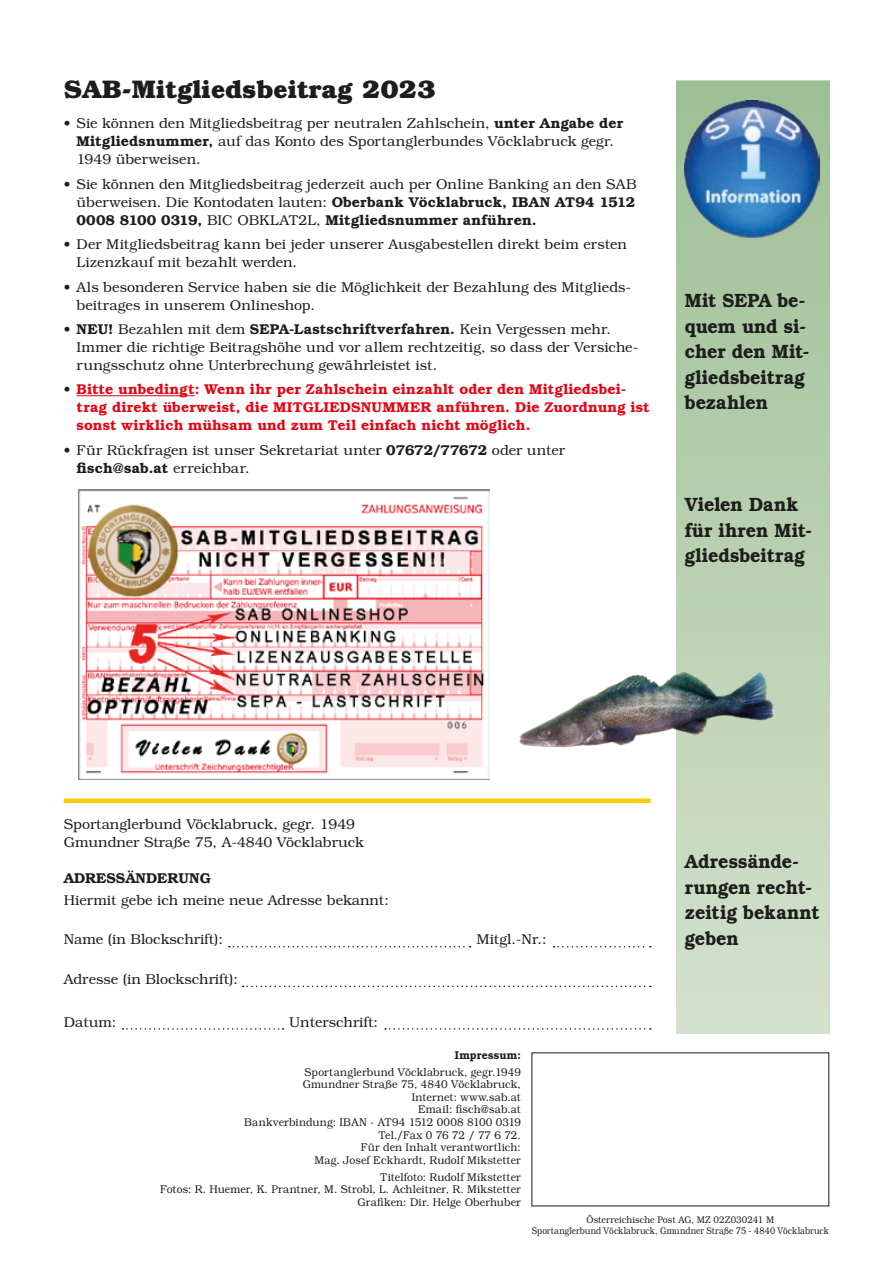
<style>
.page{position:relative;width:893px;height:1263px;background:#fff}
.page>*{position:absolute;margin:0;border:0;box-sizing:border-box;transform-origin:0 0}
.t1{font:700 25.5px "Bookman Std";color:#1d1d1b}
.t2{font:600 19.2px/25.5px "Bookman Std";color:#1d1d1b;scale:.93 1}
.t3{font:300 14.25px/18px "Bookman Std";color:#1d1d1b}
.t4{font:600 14.25px/18px "Bookman Std";letter-spacing:.015em;color:#e30614}
.t5{font:600 14.25px "Bookman Std";color:#1d1d1b}
.t6{font:300 11.25px/12.6px "Bookman Std";letter-spacing:.01em;color:#1d1d1b;text-align:right;scale:.93 1}
.t7{font:600 11.25px "Bookman Std";letter-spacing:.02em;color:#1d1d1b;scale:.93 1}
.t8{font:300 9.6px/10.8px "Bookman Std";letter-spacing:.01em;color:#1d1d1b;text-align:center;scale:.92 1}
.s1{font-weight:600}
.s2{font-weight:300;color:#1d1d1b}
</style>
<div class="page">
<img style="left:676px;top:81px;width:153px;height:952px">
<svg style="left:229px;top:946px;width:242px;height:1px"></svg>
<svg style="left:554px;top:946px;width:97px;height:1px"></svg>
<svg style="left:243px;top:986px;width:408px;height:1px"></svg>
<svg style="left:122px;top:1028px;width:162px;height:2px"></svg>
<svg style="left:385px;top:1028px;width:266px;height:2px"></svg>
<hr style="left:77px;top:395px;width:118px;height:1px;background:#e30614">
<div style="left:64px;top:798px;width:587px;height:5px;background:#fc0"></div>
<img style="left:78px;top:490px;width:411px;height:290px">
<img style="left:519px;top:651px;width:259px;height:105px">
<img style="left:684px;top:101px;width:136px;height:136px">
<h1 class="t1" style="left:64px;top:74px;width:374px">SAB-Mitgliedsbeitrag 2023</h1>
<p class="t3" style="left:77px;top:115px;width:548px;text-indent:-13px">• Sie können den Mitgliedsbeitrag per neutralen Zahlschein, <span class="s1">unter Angabe der<br>Mitgliedsnummer,</span> auf das Konto des Sportanglerbundes Vöcklabruck gegr.<br>1949 überweisen.</p>
<p class="t3" style="left:77px;top:175px;width:562px;text-align:justify;text-indent:-13px">• Sie können den Mitgliedsbeitrag jederzeit auch per Online Banking an den SAB überweisen. Die Kontodaten lauten: <span class="s1">Oberbank Vöcklabruck, IBAN AT94 1512<br>0008 8100 0319,</span> BIC OBKLAT2L, <span class="s1">Mitgliedsnummer anführen.</span></p>
<p class="t3" style="left:77px;top:235px;width:552px;text-indent:-13px">• Der Mitgliedsbeitrag kann bei jeder unserer Ausgabestellen direkt beim ersten<br>Lizenzkauf mit bezahlt werden.</p>
<p class="t3" style="left:77px;top:278px;width:555px;text-indent:-13px">• Als besonderen Service haben sie die Möglichkeit der Bezahlung des Mitglieds&shy;beitrages in unserem Onlineshop.</p>
<p class="t3" style="left:77px;top:320px;width:563px;text-indent:-13px">• <span class="s1">NEU!</span> Bezahlen mit dem <span class="s1">SEPA-Lastschriftverfahren.</span> Kein Vergessen mehr.<br>Immer die richtige Beitragshöhe und vor allem rechtzeitig, so dass der Versiche&shy;rungsschutz ohne Unterbrechung gewährleistet ist.</p>
<p class="t4" style="left:77px;top:380px;width:575px;text-indent:-13px"><span class="s2">•</span> Bitte unbedingt: Wenn ihr per Zahlschein einzahlt oder den Mitgliedsbei&shy;trag direkt überweist, die MITGLIEDSNUMMER anführen. Die Zuordnung ist sonst wirklich mühsam und zum Teil einfach nicht möglich.</p>
<p class="t3" style="left:77px;top:441px;width:490px;text-indent:-13px">• Für Rückfragen ist unser Sekretariat unter <span class="s1">07672/77672</span> oder unter <span class="s1">fisch@sab.at</span> erreichbar.</p>
<h2 class="t2" style="left:685px;top:288px;width:135px">Mit SEPA be&shy;quem und si&shy;cher den Mit&shy;gliedsbeitrag bezahlen</h2>
<h2 class="t2" style="left:685px;top:492px;width:138px">Vielen Dank für ihren Mit&shy;gliedsbeitrag</h2>
<p class="t3" style="left:64px;top:815px;width:302px">Sportanglerbund Vöcklabruck, gegr. 1949<br>Gmundner Straße 75, A-4840 Vöcklabruck</p>
<p class="t5" style="left:64px;top:870px;width:149px">ADRESSÄNDERUNG</p>
<p class="t3" style="left:64px;top:891px;width:327px">Hiermit gebe ich meine neue Adresse bekannt:</p>
<p class="t3" style="left:64px;top:931px;width:161px">Name (in Blockschrift):</p>
<p class="t3" style="left:477px;top:931px;width:72px">Mitgl.-Nr.:</p>
<p class="t3" style="left:64px;top:970px;width:176px">Adresse (in Blockschrift):</p>
<p class="t3" style="left:64px;top:1013px;width:54px">Datum:</p>
<p class="t3" style="left:289px;top:1013px;width:90px">Unterschrift:</p>
<p class="t7" style="left:455px;top:1048px;width:72px">Impressum:</p>
<p class="t6" style="left:244px;top:1065px;width:299px">Sportanglerbund Vöcklabruck, gegr.1949<br>Gmundner Straße 75, 4840 Vöcklabruck,<br>Internet: www.sab.at<br>Email: fisch@sab.at<br>Bankverbindung: IBAN - AT94 1512 0008 8100 0319<br>Tel./Fax 0 76 72 / 77 6 72.<br>Für den Inhalt verantwortlich:<br>Mag. Josef Eckhardt, Rudolf Mikstetter</p>
<p class="t6" style="left:160px;top:1170px;width:389px">Titelfoto: Rudolf Mikstetter<br>Fotos: R. Huemer, K. Prantner, M. Strobl, L. Achleitner, R. Mikstetter<br>Grafiken: Dir. Helge Oberhuber</p>
<h2 class="t2" style="left:685px;top:849px;width:147px">Adressände&shy;rungen recht&shy;zeitig bekannt geben</h2>
<p class="t8" style="left:532px;top:1214px;width:324px">Österreichische Post AG, MZ 02Z030241 M<br>Sportanglerbund Vöcklabruck, Gmundner Straße 75 - 4840 Vöcklabruck</p>
</div>
